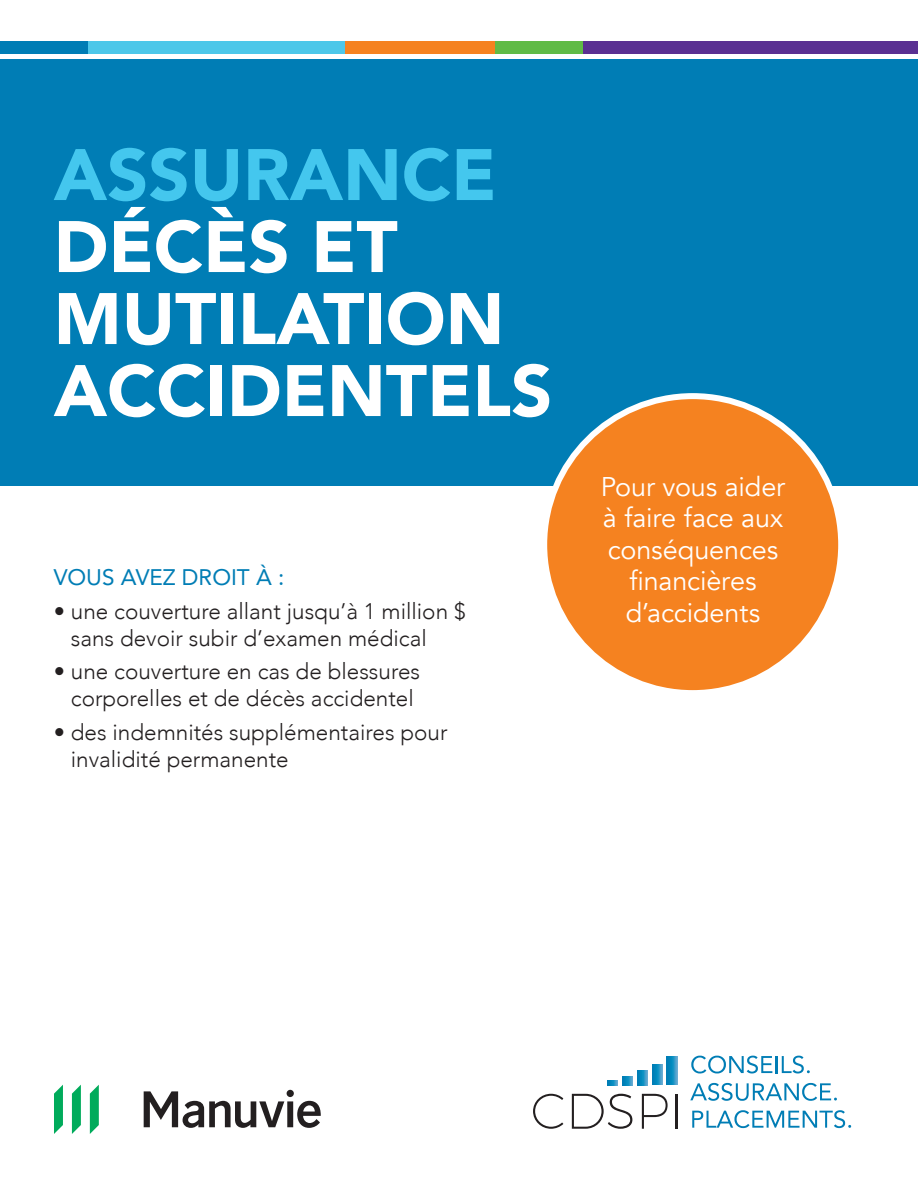
<style>
.page{position:relative;width:918px;height:1188px;background:#fff}
.page>*{position:absolute;margin:0;border:0;box-sizing:border-box;transform-origin:0 0}
.t1{font:900 72px/72px "Avenir";color:#fff}
.t2{font:900 72px "Avenir";color:#44c7ee}
.t3{font:27px/31.5px "Avenir";letter-spacing:-.005em;color:#fff;text-align:center}
.t4{font:300 22.5px/27px "Avenir";color:#231f20}
.t5{font:22.5px "Avenir";color:#007db5}
</style>
<div class="page">
<div style="left:0;top:60px;width:918px;height:426px;background:#007db5"></div>
<div style="left:332px;top:42px;width:233px;height:12px;background:#f58220"></div>
<div style="left:498px;top:42px;width:420px;height:12px;background:#5a3092"></div>
<div style="left:0;top:42px;width:344px;height:12px;background:#4dc7e9"></div>
<svg style="left:691px;top:1056px;width:119px;height:18px"></svg>
<svg style="left:690px;top:1083px;width:147px;height:18px"></svg>
<svg style="left:692px;top:1110px;width:159px;height:18px"></svg>
<svg style="left:667px;top:1056px;width:10px;height:29px"></svg>
<svg style="left:652px;top:1064px;width:10px;height:21px"></svg>
<svg style="left:637px;top:1071px;width:10px;height:14px"></svg>
<svg style="left:607px;top:1077px;width:25px;height:8px"></svg>
<svg style="left:533px;top:1094px;width:30px;height:35px"></svg>
<svg style="left:572px;top:1094px;width:61px;height:35px"></svg>
<svg style="left:642px;top:1094px;width:26px;height:35px"></svg>
<hr style="left:675px;top:1094px;width:2px;height:35px;background:#231f20">
<div style="left:0;top:42px;width:87px;height:12px;background:#007db5"></div>
<div style="left:495px;top:42px;width:88px;height:12px;background:#60bb46"></div>
<div style="left:544px;top:396px;width:297px;height:297px;background:#f58220;border-radius:50%"></div>
<svg style="left:90px;top:1085px;width:9px;height:49px"></svg>
<svg style="left:72px;top:1085px;width:9px;height:49px"></svg>
<svg style="left:54px;top:1085px;width:9px;height:49px"></svg>
<svg style="left:144px;top:1090px;width:177px;height:38px"></svg>
<h1 class="t2" style="left:54px;top:113px;width:444px">ASSURANCE</h1>
<h1 class="t1" style="left:54px;top:209px;width:500px">DÉCÈS ET<br>MUTILATION<br>ACCIDENTELS</h1>
<p class="t5" style="left:54px;top:559px;width:232px">VOUS AVEZ DROIT À :</p>
<p class="t4" style="left:71px;top:597px;width:396px;text-indent:-17px">• une couverture allant jusqu’à 1 million $ sans devoir subir d’examen médical</p>
<p class="t4" style="left:54px;top:658px;width:368px;text-align:center">• une couverture en cas de blessures corporelles et de décès accidentel</p>
<p class="t4" style="left:71px;top:719px;width:378px;text-indent:-17px">• des indemnités supplémentaires pour invalidité permanente</p>
<p class="t3" style="left:601px;top:471px;width:186px">Pour vous aider à faire face aux conséquences financières d’accidents</p>
</div>
